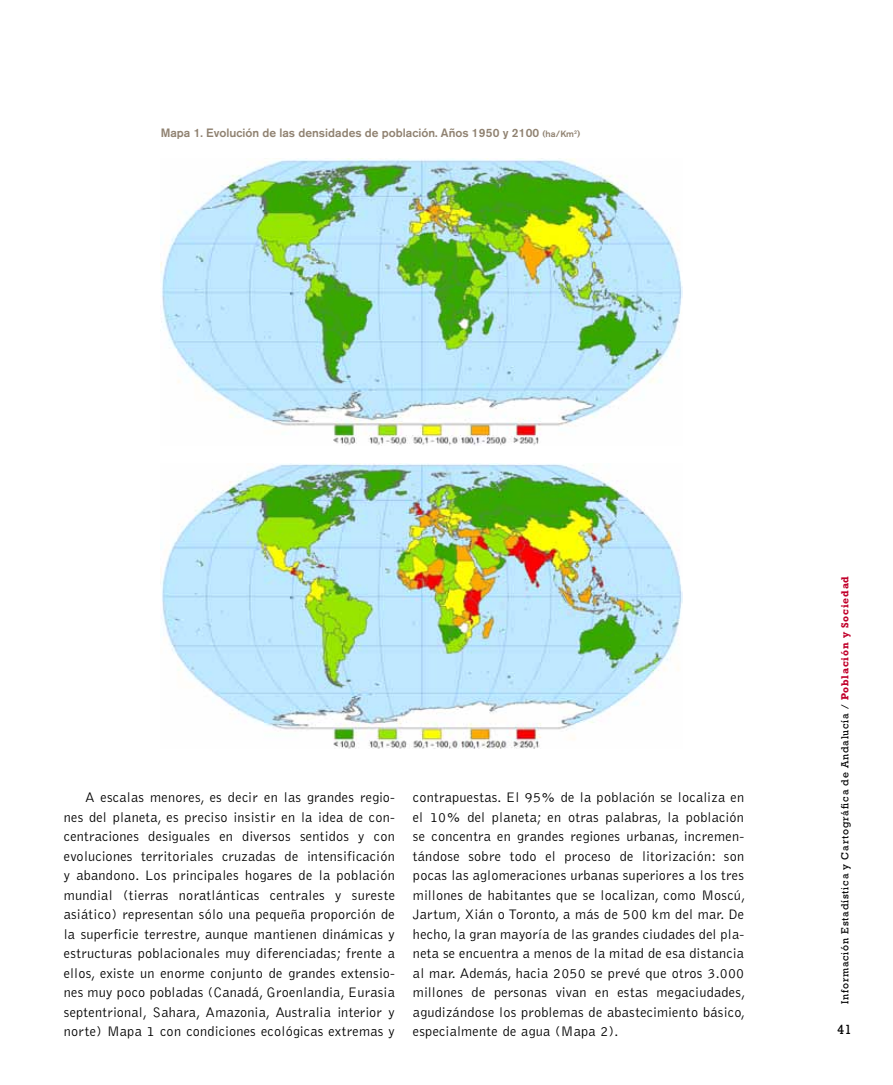
<style>
.page{position:relative;width:893px;height:1085px;background:#fff}
.page>*{position:absolute;margin:0;border:0;box-sizing:border-box;transform-origin:0 0}
.t1{font:300 14.25px/19.5px "Bell Gothic";letter-spacing:.015em;color:#000;text-align:justify}
.t2{font:13.5px "Rockwell";color:#000}
.t3{font:500 12px "Akzidenz Grotesk BE";color:#908271}
.t4{font:10.5px "Rockwell";letter-spacing:.075em;color:#000}
.s1{font-size:9px}
.s2{font-weight:700;color:#c1002b}
</style>
<div class="page">
<img style="left:161px;top:158px;width:521px;height:287px">
<img style="left:161px;top:463px;width:521px;height:285px">
<p class="t3" style="left:161px;top:126px;width:421px">Mapa 1. Evolución de las densidades de población. Años 1950 y 2100 <span class="s1">(ha/Km</span><sup>2</sup><span class="s1">)</span></p>
<p class="t1" style="left:64px;top:787px;width:333px;text-indent:21px">A escalas menores, es decir en las grandes regio&shy;nes del planeta, es preciso insistir en la idea de con&shy;centraciones desiguales en diversos sentidos y con evoluciones territoriales cruzadas de intensificación y abandono. Los principales hogares de la población mundial (tierras noratlánticas centrales y sureste asiático) representan sólo una pequeña proporción de la superficie terrestre, aunque mantienen dinámicas y estructuras poblacionales muy diferenciadas; frente a ellos, existe un enorme conjunto de grandes extensio&shy;nes muy poco pobladas (Canadá, Groenlandia, Eurasia septentrional, Sahara, Amazonia, Australia interior y norte) Mapa 1 con condiciones ecológicas extremas y</p>
<p class="t1" style="left:413px;top:787px;width:334px">contrapuestas. El 95% de la población se localiza en el 10% del planeta; en otras palabras, la población se concentra en grandes regiones urbanas, incremen&shy;tándose sobre todo el proceso de litorización: son pocas las aglomeraciones urbanas superiores a los tres millones de habitantes que se localizan, como Moscú, Jartum, Xián o Toronto, a más de 500 km del mar. De hecho, la gran mayoría de las grandes ciudades del pla&shy;neta se encuentra a menos de la mitad de esa distancia al mar. Además, hacia 2050 se prevé que otros 3.000 millones de personas vivan en estas megaciudades, agudizándose los problemas de abastecimiento básico, especialmente de agua (Mapa 2).</p>
<p class="t4" style="left:839px;top:1003px;width:429px;rotate:-90deg">Información Estadística y Cartográfica de Andalucía / <span class="s2">Población y Sociedad</span></p>
<p class="t2" style="left:837px;top:1021px;width:16px">41</p>
</div>
